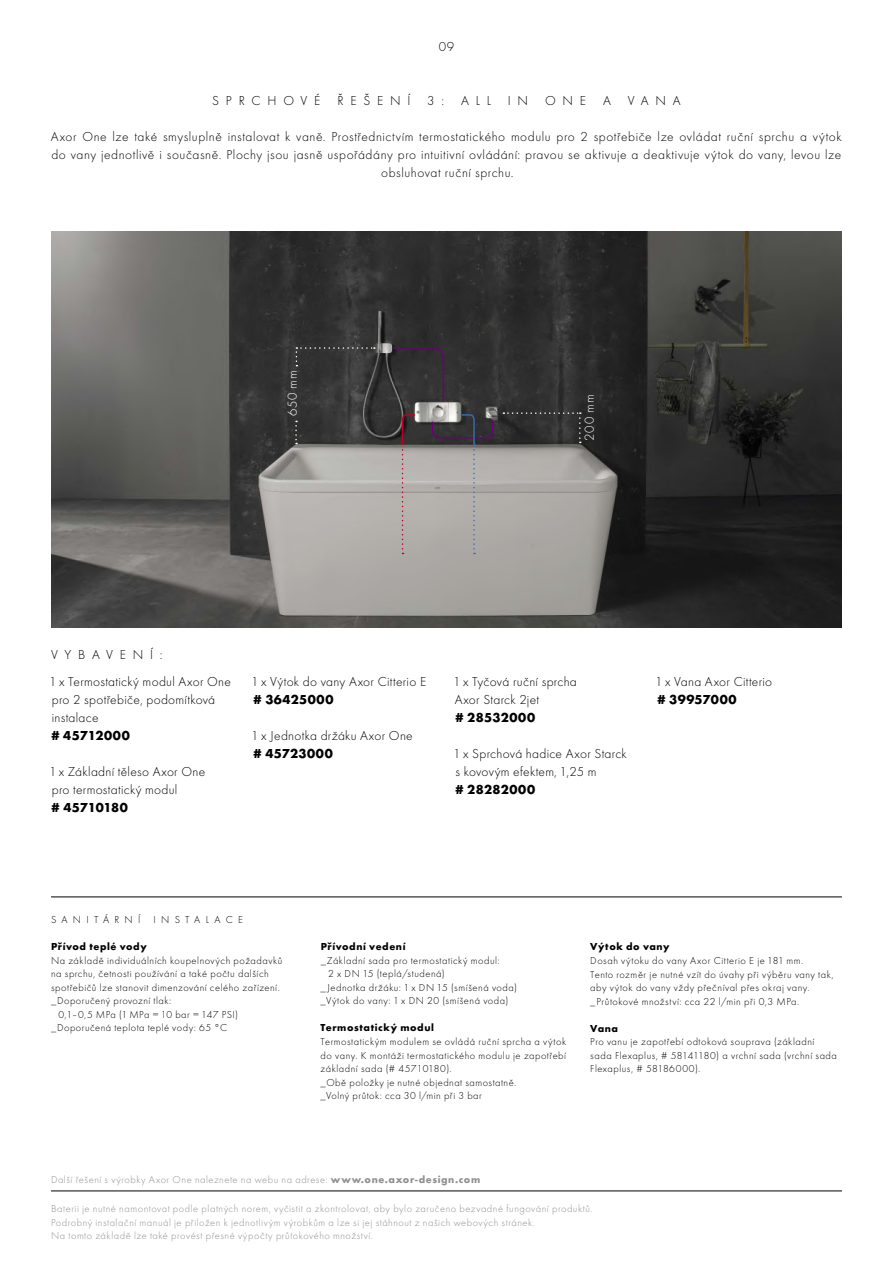
<style>
.page{position:relative;width:893px;height:1263px;background:#fff}
.page>*{position:absolute;margin:0;border:0;box-sizing:border-box;transform-origin:0 0}
.t1{font:300 13.5px/18px "Futura TOT";letter-spacing:.035em;color:#000}
.t2{font:700 13.5px "Futura TOT";letter-spacing:.03em;color:#000}
.t3{font:300 13.5px "Futura TOT";letter-spacing:.5em;color:#000}
.t4{font:300 13.5px "Futura TOT";letter-spacing:.04em;color:#fff}
.t5{font:700 13.5px "Futura TOT";letter-spacing:-.005em;color:#000}
.t6{font:300 10.5px/13.5px "Futura TOT";letter-spacing:.05em;color:#000}
.t7{font:300 10.5px/13.5px "Futura TOT";letter-spacing:.05em;color:#8f8f8f}
.t8{font:700 10.5px "Futura TOT";letter-spacing:.055em;color:#000}
.t9{font:300 10.5px "Futura TOT";letter-spacing:.5em;color:#000}
.s1{font-weight:700}
</style>
<div class="page">
<img style="left:51px;top:231px;width:791px;height:396px">
<svg style="left:503px;top:412px;width:78px;height:31px;background:#323232"></svg>
<svg style="left:296px;top:347px;width:79px;height:19px;background:#3b3b3b"></svg>
<svg style="left:392px;top:346px;width:53px;height:56px;background:#353036"></svg>
<svg style="left:295px;top:421px;width:2px;height:23px"></svg>
<svg style="left:401px;top:413px;width:15px;height:141px;background:#9a8f8d"></svg>
<svg style="left:431px;top:413px;width:63px;height:141px;background:#989493"></svg>
<hr style="left:51px;top:1191px;width:791px;height:1px;background:#000">
<hr style="left:51px;top:897px;width:791px;height:1px;background:#000">
<p class="t1" style="left:439px;top:38px;width:17px">09</p>
<p class="t3" style="left:212px;top:93px;width:110px">SPRCHOVÉ</p>
<p class="t3" style="left:337px;top:93px;width:155px">ŘEŠENÍ 3: ALL</p>
<p class="t1" style="left:508px;top:92px;width:80px">IN ONE</p>
<p class="t1" style="left:603px;top:92px;width:9px">A</p>
<p class="t1" style="left:628px;top:92px;width:54px">VANA</p>
<p class="t1" style="left:51px;top:128px;width:792px;text-align:center">Axor One lze také smysluplně instalovat k vaně. Prostřednictvím termostatického modulu pro 2 spotřebiče lze ovládat ruční sprchu a výtok do vany jednotlivě i současně. Plochy jsou jasně uspořádány pro intuitivní ovládání: pravou se aktivuje a deaktivuje výtok do vany, levou lze obsluhovat ruční sprchu.</p>
<p class="t4" style="left:285px;top:416px;width:47px;rotate:-90deg">650 mm</p>
<p class="t4" style="left:582px;top:441px;width:47px;rotate:-90deg">200 mm</p>
<p class="t3" style="left:51px;top:647px;width:113px">VYBAVENÍ:</p>
<p class="t1" style="left:49px;top:673px;width:183px">1 x Termostatický modul Axor One pro 2 spotřebiče, podomítková instalace</p>
<p class="t2" style="left:52px;top:727px;width:80px"># 45712000</p>
<p class="t1" style="left:49px;top:763px;width:158px">1 x Základní těleso Axor One pro termostatický modul</p>
<p class="t5" style="left:52px;top:799px;width:78px"># 45710180</p>
<p class="t1" style="left:251px;top:673px;width:176px">1 x Výtok do vany Axor Citterio E</p>
<p class="t2" style="left:254px;top:691px;width:81px"># 36425000</p>
<p class="t1" style="left:251px;top:727px;width:163px">1 x Jednotka držáku Axor One</p>
<p class="t2" style="left:254px;top:745px;width:81px"># 45723000</p>
<p class="t1" style="left:453px;top:673px;width:125px">1 x Tyčová ruční sprcha<br>Axor Starck 2jet</p>
<p class="t2" style="left:456px;top:709px;width:81px"># 28532000</p>
<p class="t1" style="left:453px;top:745px;width:175px">1 x Sprchová hadice Axor Starck s kovovým efektem, 1,25 m</p>
<p class="t2" style="left:456px;top:781px;width:81px"># 28282000</p>
<p class="t1" style="left:655px;top:673px;width:119px">1 x Vana Axor Citterio</p>
<p class="t2" style="left:657px;top:691px;width:81px"># 39957000</p>
<p class="t9" style="left:51px;top:913px;width:193px">SANITÁRNÍ INSTALACE</p>
<p class="t8" style="left:51px;top:940px;width:97px">Přívod teplé vody</p>
<p class="t6" style="left:51px;top:953px;width:233px">Na základě individuálních koupelnových požadavků</p>
<p class="t6" style="left:51px;top:967px;width:219px">na sprchu, četnosti používání a také počtu dalších</p>
<p class="t6" style="left:51px;top:980px;width:230px">spotřebičů lze stanovit dimenzování celého zařízení.</p>
<p class="t6" style="left:51px;top:994px;width:122px">_Doporučený provozní tlak:</p>
<p class="t6" style="left:59px;top:1007px;width:181px">0,1–0,5 MPa (1 MPa = 10 bar = 147 PSI)</p>
<p class="t6" style="left:51px;top:1021px;width:178px">_Doporučená teplota teplé vody: 65 °C</p>
<p class="t8" style="left:321px;top:940px;width:86px">Přívodní vedení</p>
<p class="t6" style="left:321px;top:954px;width:180px">_Základní sada pro termostatický modul:</p>
<p class="t6" style="left:328px;top:967px;width:118px">2 x DN 15 (teplá/studená)</p>
<p class="t6" style="left:321px;top:981px;width:198px">_Jednotka držáku: 1 x DN 15 (smíšená voda)</p>
<p class="t6" style="left:321px;top:994px;width:189px">_Výtok do vany: 1 x DN 20 (smíšená voda)</p>
<p class="t8" style="left:321px;top:1021px;width:115px">Termostatický modul</p>
<p class="t6" style="left:321px;top:1035px;width:247px">Termostatickým modulem se ovládá ruční sprcha a výtok do vany. K montáži termostatického modulu je zapotřebí základní sada (# 45710180).<br>_Obě položky je nutné objednat samostatně.<br>_Volný průtok: cca 30 l/min při 3 bar</p>
<p class="t8" style="left:590px;top:940px;width:81px">Výtok do vany</p>
<p class="t6" style="left:590px;top:954px;width:245px">Dosah výtoku do vany Axor Citterio E je 181 mm.<br>Tento rozměr je nutné vzít do úvahy při výběru vany tak, aby výtok do vany vždy přečníval přes okraj vany. _Průtokové množství: cca 22 l/min při 0,3 MPa.</p>
<p class="t8" style="left:590px;top:1021px;width:29px">Vana</p>
<p class="t6" style="left:590px;top:1035px;width:248px">Pro vanu je zapotřebí odtoková souprava (základní sada Flexaplus, # 58141180) a vrchní sada (vrchní sada<br>Flexaplus, # 58186000).</p>
<p class="t7" style="left:51px;top:1173px;width:431px">Další řešení s výrobky Axor One naleznete na webu na adrese: <span class="s1">www.one.axor-design.com</span></p>
<p class="t7" style="left:51px;top:1202px;width:543px">Baterii je nutné namontovat podle platných norem, vyčistit a zkontrolovat, aby bylo zaručeno bezvadné fungování produktů.<br>Podrobný instalační manuál je přiložen k jednotlivým výrobkům a lze si jej stáhnout z našich webových stránek.<br>Na tomto základě lze také provést přesné výpočty průtokového množství.</p>
</div>
